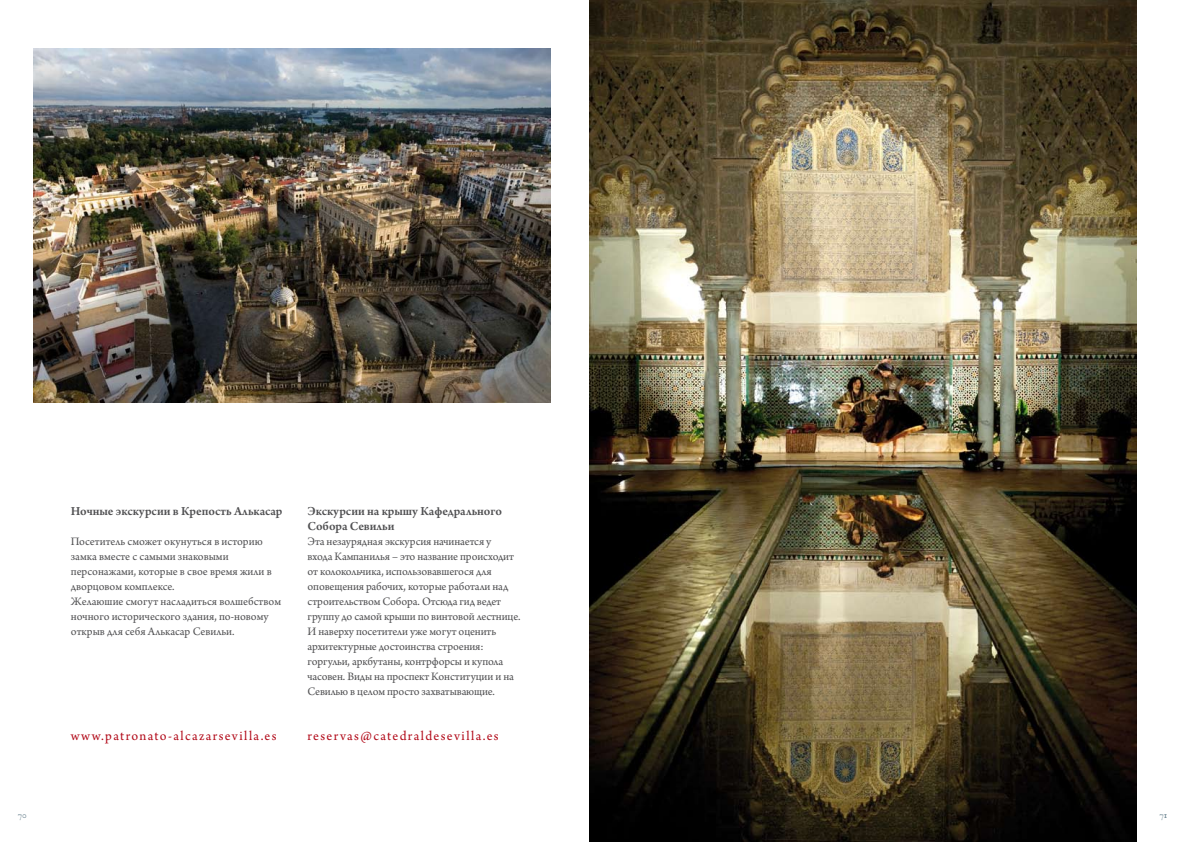
<style>
.page{position:relative;width:1185px;height:842px;background:#fff}
.page>*{position:absolute;margin:0;border:0;box-sizing:border-box;transform-origin:0 0}
.t1{font:14px "Arno Pro";letter-spacing:.095em;color:#b20b1a}
.t2{font:600 13px/15px "Arno Pro";color:#505052}
.t3{font:12px/15px "Arno Pro";letter-spacing:-.01em;color:#505052}
.t4{font:9.5px "IM FELL English PRO Roman";color:#66808d}
</style>
<div class="page">
<img style="left:589px;top:0;width:547px;height:842px">
<img style="left:33px;top:49px;width:518px;height:354px">
<p class="t2" style="left:71px;top:504px;width:213px">Ночные экскурсии в Крепость Алькасар</p>
<p class="t3" style="left:71px;top:534px;width:212px">Посетитель сможет окунуться в историю замка вместе с самыми знаковыми персонажами, которые в свое время жили в дворцовом комплексе.<br>Желаюшие смогут насладиться волшебством ночного исторического здания, по-новому открыв для себя Алькасар Севильи.</p>
<p class="t1" style="left:71px;top:727px;width:207px">www.patronato-alcazarsevilla.es</p>
<p class="t2" style="left:308px;top:504px;width:196px">Экскурсии на крышу Кафедрального<br>Собора Севильи</p>
<p class="t3" style="left:308px;top:534px;width:214px">Эта незаурядная экскурсия начинается у<br>входа Кампанилья – это название происходит от колокольчика, использовавшегося для оповещения рабочих, которые работали над строительством Собора. Отсюда гид ведет группу до самой крыши по винтовой лестнице.<br>И наверху посетители уже могут оценить архитектурные достоинства строения: горгульи, аркбутаны, контрфорсы и купола часовен. Виды на проспект Конституции и на Севилью в целом просто захватывающие.</p>
<p class="t1" style="left:308px;top:727px;width:193px">reservas@catedraldesevilla.es</p>
<p class="t4" style="left:18px;top:809px;width:11px">70</p>
<p class="t4" style="left:1159px;top:809px;width:9px">71</p>
</div>
